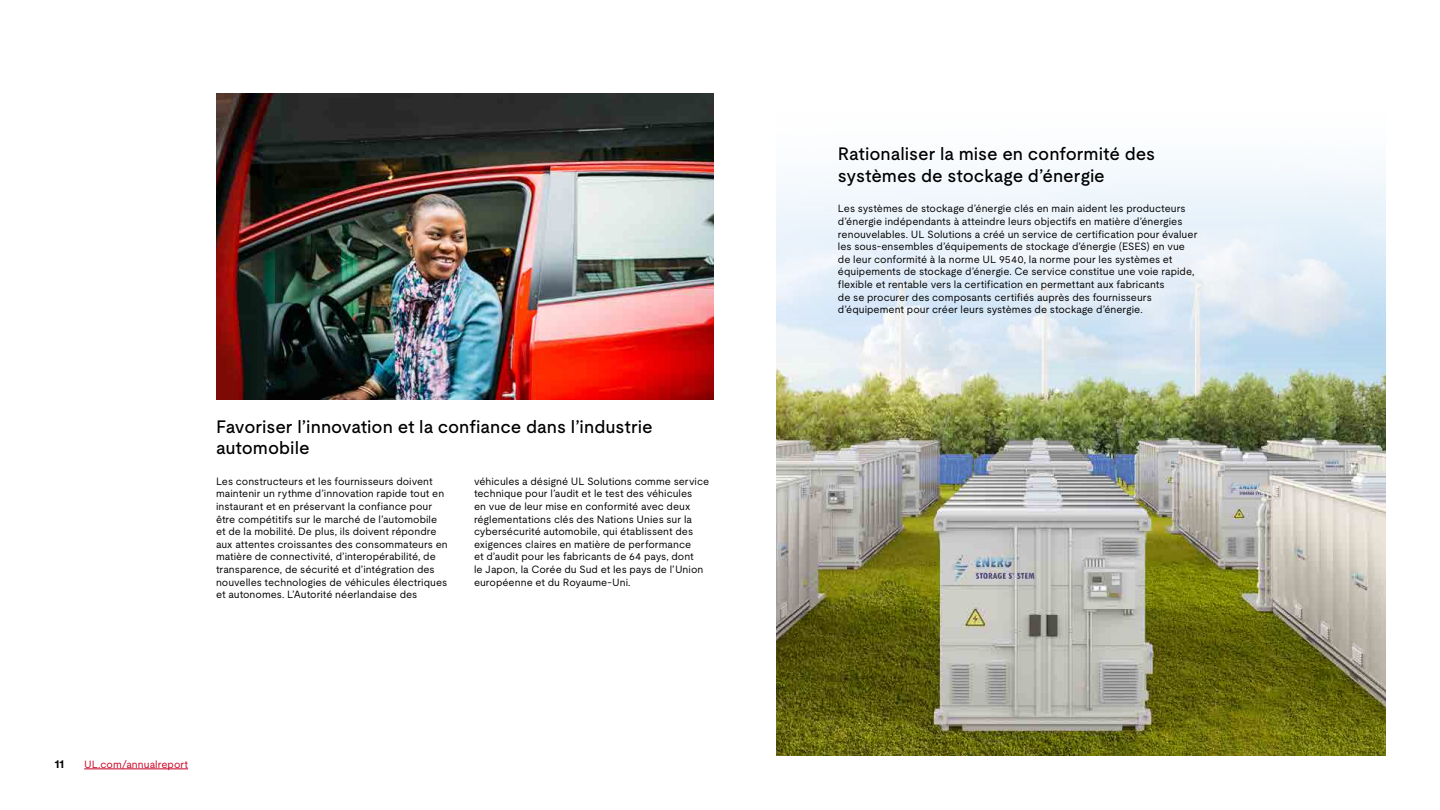
<style>
.page{position:relative;width:1440px;height:810px;background:#fff}
.page>*{position:absolute;margin:0;border:0;box-sizing:border-box;transform-origin:0 0}
.Page_subtitle{font:500 18px/21.6px "UL Moderat";color:#000}
.t1{font:700 12px "UL Moderat";color:#000}
.Page_subtitle-2{font:10.5px/12.6px "UL Moderat";color:#000}
.t2{font:10.5px "UL Moderat";letter-spacing:.005em;color:#ca0123}
</style>
<div class="page">
<img style="left:216px;top:93px;width:498px;height:306px">
<img style="left:776px;top:167px;width:610px;height:588px">
<hr style="left:84px;top:769px;width:104px;height:1px;background:#ca0123">
<p class="Page_subtitle" style="left:216px;top:415px;width:438px">Favoriser l’innovation et la confiance dans l’industrie automobile</p>
<p class="Page_subtitle-2" style="left:216px;top:474px;width:233px">Les constructeurs et les fournisseurs doivent maintenir un rythme d’innovation rapide tout en instaurant et en préservant la confiance pour être compétitifs sur le marché de l’automobile et de la mobilité. De plus, ils doivent répondre aux attentes croissantes des consommateurs en matière de connectivité, d’interopérabilité, de transparence, de sécurité et d’intégration des nouvelles technologies de véhicules électriques et autonomes. L’Autorité néerlandaise des</p>
<p class="Page_subtitle-2" style="left:474px;top:474px;width:237px">véhicules a désigné UL Solutions comme service technique pour l’audit et le test des véhicules<br>en vue de leur mise en conformité avec deux réglementations clés des Nations Unies sur la cybersécurité automobile, qui établissent des exigences claires en matière de performance<br>et d’audit pour les fabricants de 64 pays, dont<br>le Japon, la Corée du Sud et les pays de l’Union européenne et du Royaume-Uni.</p>
<p class="t1" style="left:54px;top:755px;width:11px">11</p>
<p class="t2" style="left:84px;top:756px;width:105px">UL.com/annualreport</p>
<p class="Page_subtitle" style="left:838px;top:143px;width:319px">Rationaliser la mise en conformité des systèmes de stockage d’énergie</p>
<p class="Page_subtitle-2" style="left:838px;top:202px;width:361px">Les systèmes de stockage d’énergie clés en main aident les producteurs d’énergie indépendants à atteindre leurs objectifs en matière d’énergies renouvelables. UL Solutions a créé un service de certification pour évaluer les sous-ensembles d’équipements de stockage d’énergie (ESES) en vue de leur conformité à la norme UL 9540, la norme pour les systèmes et équipements de stockage d’énergie. Ce service constitue une voie rapide, flexible et rentable vers la certification en permettant aux fabricants<br>de se procurer des composants certifiés auprès des fournisseurs d’équipement pour créer leurs systèmes de stockage d’énergie.</p>
</div>
